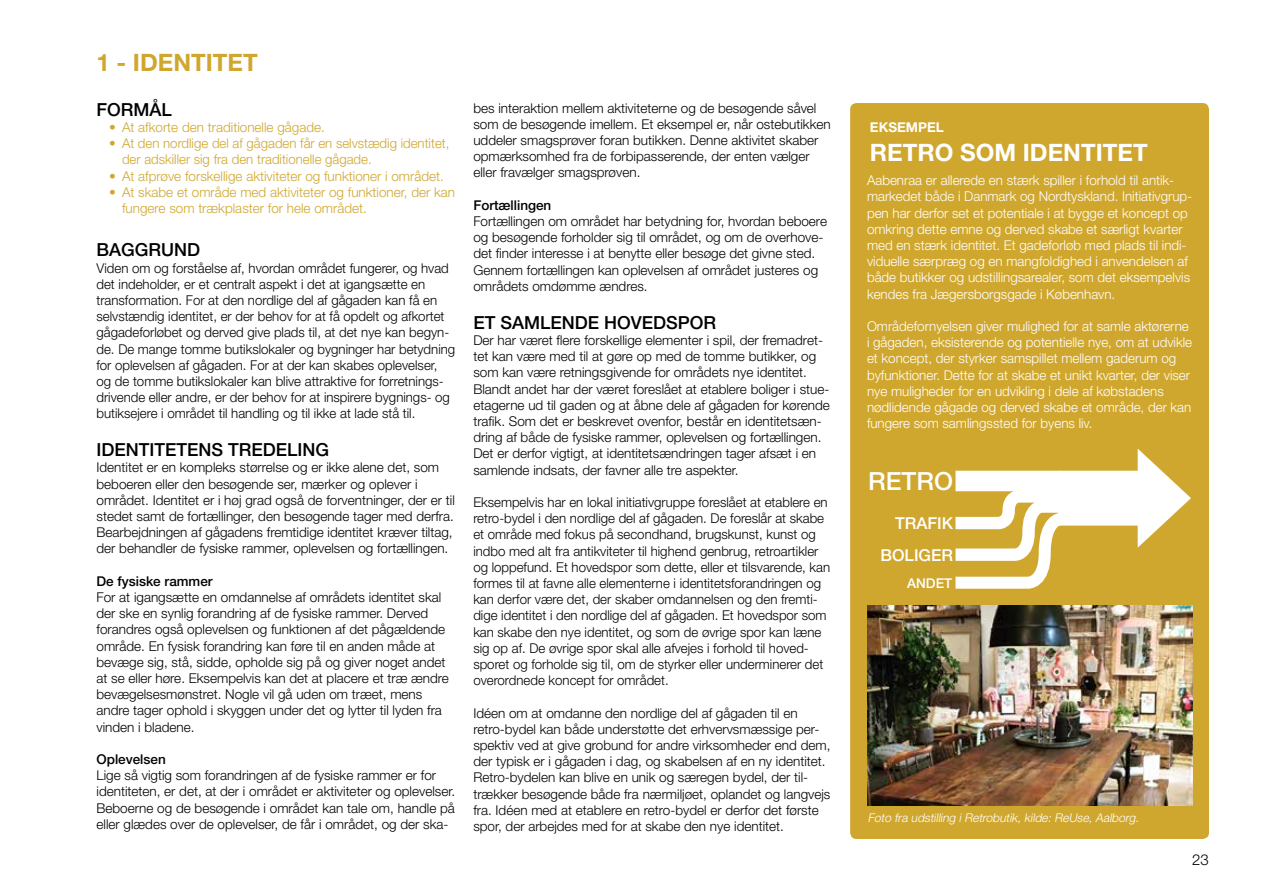
<style>
.page{position:relative;width:1263px;height:893px;background:#fff}
.page>*{position:absolute;margin:0;border:0;box-sizing:border-box;transform-origin:0 0}
.t1{font:500 25.05px "Helvetica Neue LT Std";color:#fff}
.t2{font:700 24px "Helvetica Neue LT Std";color:#fff}
.t3{font:700 24px "Helvetica Neue LT Std";color:#d0a72e}
.t4{font:500 18px "Helvetica Neue LT Std";color:#000}
.t5{font:500 16.5px/31.7px "Helvetica Neue LT Std";color:#fff;text-align:right}
.t6{font:300 15px "Helvetica Neue LT Std";color:#000}
.t7{font:300 13.5px/16.2px "Helvetica Neue LT Std";color:#000}
.t8{font:300 13.5px/16.2px "Helvetica Neue LT Std";color:#fff}
.t9{font:300 13.5px/16.2px "Helvetica Neue LT Std";color:#d0a72e}
.t10{font:500 13.5px "Helvetica Neue LT Std";color:#000}
.t11{font:700 13.5px "Helvetica Neue LT Std";color:#fff}
.t12{font:500 13.5px "Helvetica Neue LT Std";color:#fff}
.t13{font:italic 300 12px "Helvetica Neue LT Std";color:#fff}
</style>
<div class="page">
<div style="left:850px;top:103px;width:359px;height:736px;background:#d0a72e;border-radius:6px"></div>
<svg style="left:955px;top:449px;width:236px;height:140px"></svg>
<img style="left:867px;top:606px;width:325px;height:199px">
<h2 class="t3" style="left:97px;top:48px;width:163px">1 - IDENTITET</h2>
<h3 class="t4" style="left:97px;top:99px;width:77px">FORMÅL</h3>
<p class="t9" style="left:109px;top:119px;width:217px">• At afkorte den traditionelle gågade.</p>
<p class="t9" style="left:122px;top:135px;width:329px;text-indent:-13px">• At den nordlige del af gågaden får en selvstædig identitet, der adskiller sig fra den traditionelle gågade.</p>
<p class="t9" style="left:109px;top:167px;width:336px">• At afprøve forskellige aktiviteter og funktioner i området.</p>
<p class="t9" style="left:122px;top:184px;width:335px;text-indent:-13px">• At skabe et område med aktiviteter og funktioner, der kan fungere som trækplaster for hele området.</p>
<h3 class="t4" style="left:97px;top:239px;width:105px">BAGGRUND</h3>
<p class="t7" style="left:97px;top:259px;width:360px">Viden om og forståelse af, hvordan området fungerer, og hvad det indeholder, er et centralt aspekt i det at igangsætte en transformation. For at den nordlige del af gågaden kan få en selvstændig identitet, er der behov for at få opdelt og afkortet gågadeforløbet og derved give plads til, at det nye kan begyn&shy;de. De mange tomme butikslokaler og bygninger har betydning for oplevelsen af gågaden. For at der kan skabes oplevelser, og de tomme butikslokaler kan blive attraktive for forretnings&shy;drivende eller andre, er der behov for at inspirere bygnings- og butiksejere i området til handling og til ikke at lade stå til.</p>
<h3 class="t4" style="left:97px;top:439px;width:234px">IDENTITETENS TREDELING</h3>
<p class="t7" style="left:97px;top:459px;width:360px">Identitet er en kompleks størrelse og er ikke alene det, som beboeren eller den besøgende ser, mærker og oplever i området. Identitet er i høj grad også de forventninger, der er til stedet samt de fortællinger, den besøgende tager med derfra.<br>Bearbejdningen af gågadens fremtidige identitet kræver tiltag, der behandler de fysiske rammer, oplevelsen og fortællingen.</p>
<p class="t10" style="left:97px;top:573px;width:118px">De fysiske rammer</p>
<p class="t7" style="left:97px;top:589px;width:354px">For at igangsætte en omdannelse af områdets identitet skal der ske en synlig forandring af de fysiske rammer. Derved forandres også oplevelsen og funktionen af det pågældende område. En fysisk forandring kan føre til en anden måde at bevæge sig, stå, sidde, opholde sig på og giver noget andet at se eller høre. Eksempelvis kan det at placere et træ ændre bevægelsesmønstret. Nogle vil gå uden om træet, mens andre tager ophold i skyggen under det og lytter til lyden fra vinden i bladene.</p>
<p class="t10" style="left:97px;top:751px;width:71px">Oplevelsen</p>
<p class="t7" style="left:97px;top:767px;width:360px">Lige så vigtig som forandringen af de fysiske rammer er for identiteten, er det, at der i området er aktiviteter og oplevelser.<br>Beboerne og de besøgende i området kan tale om, handle på eller glædes over de oplevelser, de får i området, og der ska-</p>
<p class="t7" style="left:473px;top:99px;width:359px">bes interaktion mellem aktiviteterne og de besøgende såvel som de besøgende imellem. Et eksempel er, når ostebutikken uddeler smagsprøver foran butikken. Denne aktivitet skaber opmærksomhed fra de forbipasserende, der enten vælger eller fravælger smagsprøven.</p>
<p class="t10" style="left:473px;top:197px;width:80px">Fortællingen</p>
<p class="t7" style="left:473px;top:213px;width:355px">Fortællingen om området har betydning for, hvordan beboere og besøgende forholder sig til området, og om de overhove&shy;det finder interesse i at benytte eller besøge det givne sted.<br>Gennem fortællingen kan oplevelsen af området justeres og områdets omdømme ændres.</p>
<h3 class="t4" style="left:473px;top:312px;width:244px">ET SAMLENDE HOVEDSPOR</h3>
<p class="t7" style="left:473px;top:332px;width:358px">Der har været flere forskellige elementer i spil, der fremadret&shy;tet kan være med til at gøre op med de tomme butikker, og som kan være retningsgivende for områdets nye identitet.<br>Blandt andet har der været foreslået at etablere boliger i stue&shy;etagerne ud til gaden og at åbne dele af gågaden for kørende trafik. Som det er beskrevet ovenfor, består en identitetsæn&shy;dring af både de fysiske rammer, oplevelsen og fortællingen.<br>Det er derfor vigtigt, at identitetsændringen tager afsæt i en samlende indsats, der favner alle tre aspekter.</p>
<p class="t7" style="left:473px;top:494px;width:358px">Eksempelvis har en lokal initiativgruppe foreslået at etablere en retro-bydel i den nordlige del af gågaden. De foreslår at skabe et område med fokus på secondhand, brugskunst, kunst og indbo med alt fra antikviteter til highend genbrug, retroartikler og loppefund. Et hovedspor som dette, eller et tilsvarende, kan formes til at favne alle elementerne i identitetsforandringen og kan derfor være det, der skaber omdannelsen og den fremti&shy;dige identitet i den nordlige del af gågaden. Et hovedspor som kan skabe den nye identitet, og som de øvrige spor kan læne sig op af. De øvrige spor skal alle afvejes i forhold til hoved&shy;sporet og forholde sig til, om de styrker eller underminerer det overordnede koncept for området.</p>
<p class="t7" style="left:473px;top:704px;width:359px">Idéen om at omdanne den nordlige del af gågaden til en retro-bydel kan både understøtte det erhvervsmæssige per&shy;spektiv ved at give grobund for andre virksomheder end dem, der typisk er i gågaden i dag, og skabelsen af en ny identitet.<br>Retro-bydelen kan blive en unik og særegen bydel, der til&shy;trækker besøgende både fra nærmiljøet, oplandet og langvejs fra. Idéen med at etablere en retro-bydel er derfor det første spor, der arbejdes med for at skabe den nye identitet.</p>
<p class="t11" style="left:870px;top:119px;width:76px">EKSEMPEL</p>
<h2 class="t2" style="left:870px;top:137px;width:279px">RETRO SOM IDENTITET</h2>
<p class="t8" style="left:867px;top:172px;width:327px">Aabenraa er allerede en stærk spiller i forhold til antik&shy;markedet både i Danmark og Nordtyskland. Initiativgrup&shy;pen har derfor set et potentiale i at bygge et koncept op omkring dette emne og derved skabe et særligt kvarter med en stærk identitet. Et gadeforløb med plads til indi&shy;viduelle særpræg og en mangfoldighed i anvendelsen af både butikker og udstillingsarealer, som det eksempelvis kendes fra Jægersborgsgade i København.</p>
<p class="t8" style="left:867px;top:318px;width:327px">Områdefornyelsen giver mulighed for at samle aktørerne i gågaden, eksisterende og potentielle nye, om at udvikle et koncept, der styrker samspillet mellem gaderum og byfunktioner. Dette for at skabe et unikt kvarter, der viser nye muligheder for en udvikling i dele af købstadens nødlidende gågade og derved skabe et område, der kan fungere som samlingssted for byens liv.</p>
<h1 class="t1" style="left:868px;top:466px;width:86px">RETRO</h1>
<p class="t5" style="left:880px;top:507px;width:74px">TRAFIK<br>BOLIGER</p>
<p class="t12" style="left:907px;top:575px;width:47px">ANDET</p>
<p class="t13" style="left:868px;top:810px;width:275px">Foto fra udstilling i Retrobutik, kilde: ReUse, Aalborg.</p>
<p class="t6" style="left:1192px;top:850px;width:18px">23</p>
</div>
